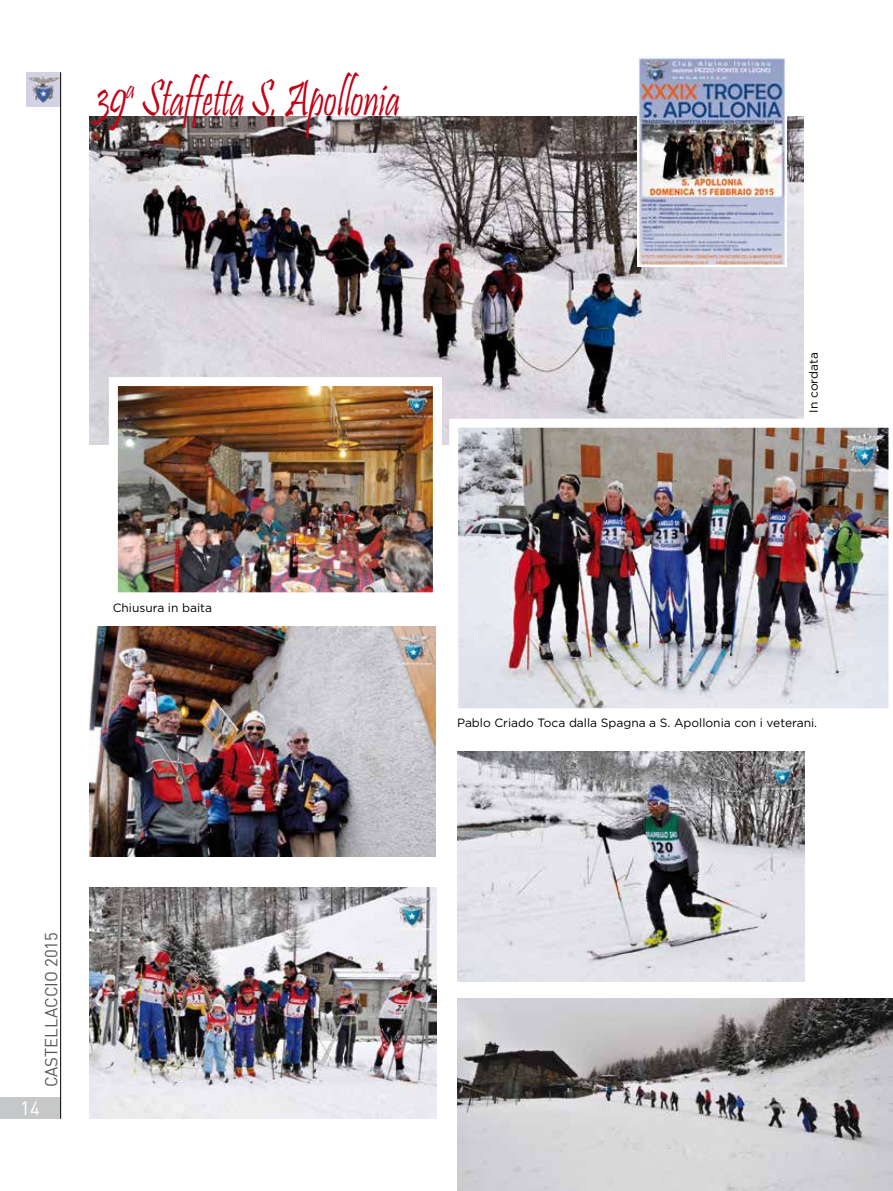
<style>
.page{position:relative;width:893px;height:1191px;background:#fff}
.page>*{position:absolute;margin:0;border:0;box-sizing:border-box;transform-origin:0 0}
.t1{font:52.5px "Pristina";color:#c00418;scale:.7 1}
.t2{font:18.75px "DIN";color:#fff}
.t3{font:17.25px "DIN";color:#58585a}
.t4{font:12px "Gotham";color:#000}
</style>
<div class="page">
<div style="left:0;top:1097px;width:61px;height:21px;background:#c6c7c8"></div>
<div style="left:26px;top:72px;width:34px;height:34px;background:#d3d1e4"></div>
<img style="left:27px;top:76px;width:33px;height:27px">
<hr style="left:60px;top:72px;width:1px;height:1046px;background:#000">
<img style="left:89px;top:117px;width:715px;height:327px">
<img style="left:637px;top:57px;width:150px;height:209px">
<img style="left:119px;top:387px;width:313px;height:204px">
<div style="left:109px;top:377px;width:333px;height:224px;border:9px solid #fff"></div>
<img style="left:449px;top:419px;width:440px;height:290px">
<img style="left:457px;top:998px;width:436px;height:193px">
<img style="left:89px;top:888px;width:348px;height:230px">
<img style="left:457px;top:751px;width:347px;height:231px">
<img style="left:89px;top:626px;width:347px;height:231px">
<h1 class="t1" style="left:96px;top:70px;width:436px">39<sup>a</sup> Staffetta S. Apollonia</h1>
<p class="t4" style="left:113px;top:600px;width:101px">Chiusura in baita</p>
<h3 class="t3" style="left:40px;top:1087px;width:157px;rotate:-90deg">CASTELLACCIO 2015</h3>
<h2 class="t2" style="left:20px;top:1096px;width:21px">14</h2>
<p class="t4" style="left:807px;top:412px;width:62px;rotate:-90deg">In cordata</p>
<p class="t4" style="left:457px;top:716px;width:361px">Pablo Criado Toca dalla Spagna a S. Apollonia con i veterani.</p>
</div>
